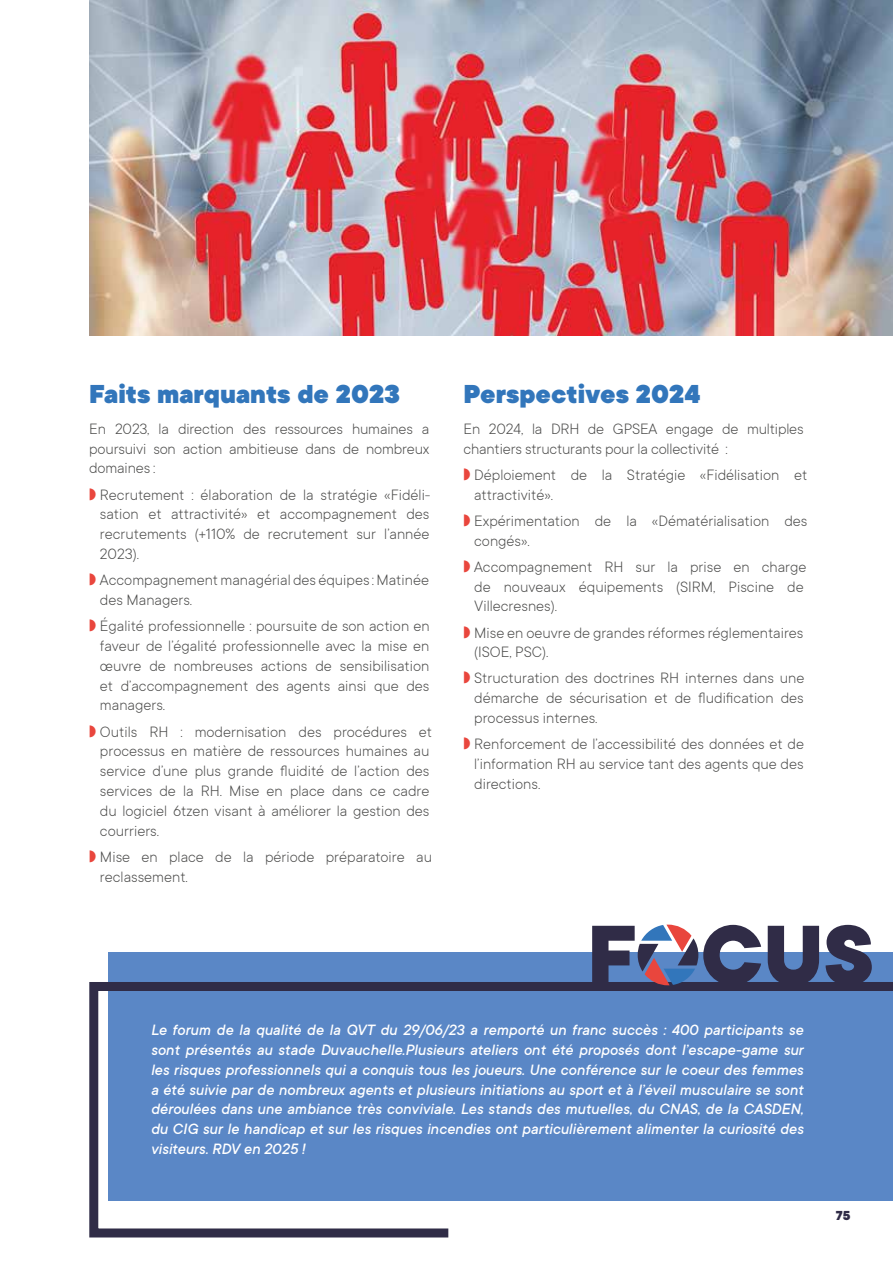
<style>
.page{position:relative;width:893px;height:1263px;background:#fff}
.page>*{position:absolute;margin:0;border:0;box-sizing:border-box;transform-origin:0 0}
.t1{font:800 93.3px "TT Commons";color:#302c47}
.t2{font:900 28.65px "TT Commons";color:#3276bb}
.t3{font:300 16.5px/19.8px "TT Commons";color:#484847}
.t4{font:italic 500 16.5px/19.8px "TT Commons";color:#fff;text-align:justify}
.t5{font:800 14.4px "TT Commons";color:#302c47}
.s1{color:#e9463d}
</style>
<div class="page">
<img style="left:89px;top:0;width:804px;height:336px">
<div style="left:108px;top:952px;width:785px;height:248px;background:#5a87c6"></div>
<svg style="left:89px;top:982px;width:804px;height:256px"></svg>
<svg style="left:638px;top:925px;width:60px;height:60px"></svg>
<h2 class="t2" style="left:89px;top:378px;width:312px">Faits marquants de 2023</h2>
<p class="t3" style="left:89px;top:419px;width:342px;text-align:justify">En 2023, la direction des ressources humaines a poursuivi son action ambitieuse dans de nombreux domaines :</p>
<p class="t3" style="left:100px;top:484px;width:332px;text-align:justify;text-indent:-11px"><span class="s1">◗</span> Recrutement : élaboration de la stratégie «Fidéli&shy;sation et attractivité» et accompagnement des recrutements (+110% de recrutement sur l’année 2023).</p>
<p class="t3" style="left:100px;top:570px;width:331px;text-indent:-11px"><span class="s1">◗</span> Accompagnement managérial des équipes : Matinée des Managers.</p>
<p class="t3" style="left:100px;top:616px;width:331px;text-align:justify;text-indent:-11px"><span class="s1">◗</span> Égalité professionnelle : poursuite de son action en faveur de l’égalité professionnelle avec la mise en œuvre de nombreuses actions de sensibilisation et d’accompagnement des agents ainsi que des managers.</p>
<p class="t3" style="left:100px;top:721px;width:334px;text-indent:-11px"><span class="s1">◗</span> Outils RH : modernisation des procédures et processus en matière de ressources humaines au service d’une plus grande fluidité de l’action des services de la RH. Mise en place dans ce cadre du logiciel 6tzen visant à améliorer la gestion des courriers.</p>
<p class="t3" style="left:100px;top:847px;width:333px;text-indent:-11px"><span class="s1">◗</span> Mise en place de la période préparatoire au reclassement.</p>
<h2 class="t2" style="left:463px;top:378px;width:238px">Perspectives 2024</h2>
<p class="t3" style="left:463px;top:419px;width:342px">En 2024, la DRH de GPSEA engage de multiples chantiers structurants pour la collectivité :</p>
<p class="t3" style="left:474px;top:465px;width:335px;text-indent:-11px"><span class="s1">◗</span> Déploiement de la Stratégie «Fidélisation et attractivité».</p>
<p class="t3" style="left:474px;top:511px;width:335px;text-indent:-11px"><span class="s1">◗</span> Expérimentation de la «Dématérialisation des congés».</p>
<p class="t3" style="left:474px;top:557px;width:334px;text-indent:-11px"><span class="s1">◗</span> Accompagnement RH sur la prise en charge de nouveaux équipements (SIRM, Piscine de<br>Villecresnes).</p>
<p class="t3" style="left:474px;top:622px;width:331px;text-indent:-11px"><span class="s1">◗</span> Mise en oeuvre de grandes réformes réglementaires (ISOE, PSC).</p>
<p class="t3" style="left:474px;top:668px;width:332px;text-align:justify;text-indent:-11px"><span class="s1">◗</span> Structuration des doctrines RH internes dans une démarche de sécurisation et de fludification des processus internes.</p>
<p class="t3" style="left:474px;top:734px;width:331px;text-align:justify;text-indent:-11px"><span class="s1">◗</span> Renforcement de l’accessibilité des données et de l’information RH au service tant des agents que des directions.</p>
<h1 class="t1" style="left:587px;top:903px;width:289px">F CUS</h1>
<p class="t4" style="left:151px;top:1020px;width:654px">Le forum de la qualité de la QVT du 29/06/23 a remporté un franc succès : 400 participants se sont présentés au stade Duvauchelle.Plusieurs ateliers ont été proposés dont l’escape-game sur les risques professionnels qui a conquis tous les joueurs. Une conférence sur le coeur des femmes a été suivie par de nombreux agents et plusieurs initiations au sport et à l’éveil musculaire se sont déroulées dans une ambiance très conviviale. Les stands des mutuelles, du CNAS, de la CASDEN, du CIG sur le handicap et sur les risques incendies ont particulièrement alimenter la curiosité des visiteurs. RDV en 2025 !</p>
<p class="t5" style="left:836px;top:1208px;width:16px">75</p>
</div>
